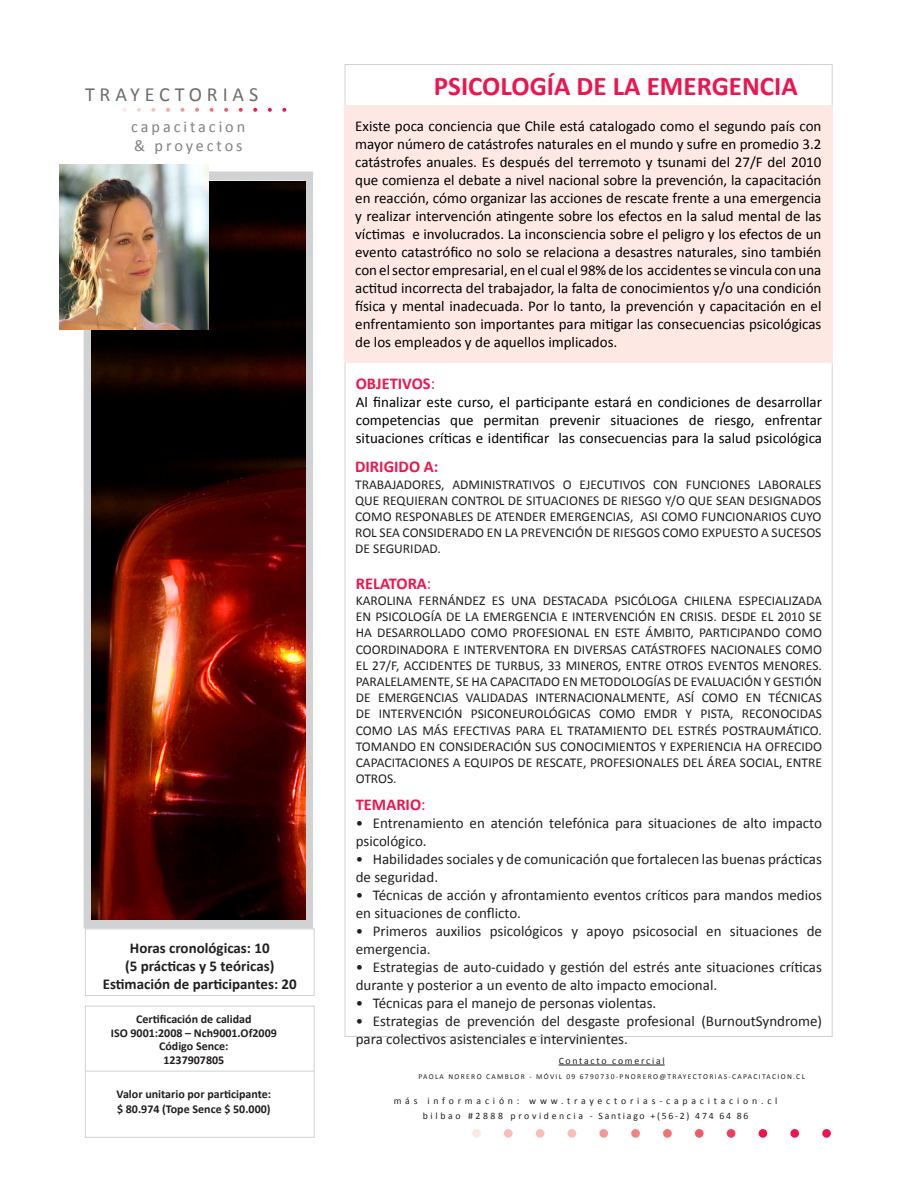
<style>
.page{position:relative;width:918px;height:1188px;background:#fff}
.page>*{position:absolute;margin:0;border:0;box-sizing:border-box;transform-origin:0 0}
.t1{font:700 27px "Calibri";color:#ed154e}
.t2{font:20.1px "Calibri";letter-spacing:.24em;color:#6c6d70}
.t3{font:700 16.5px "Calibri";color:#ed154e}
.t4{font:16.2px/19.5px "Calibri";letter-spacing:.18em;color:#808285}
.t5{font:15px/18px "Calibri";color:#000101;text-align:justify}
.t6{font:15px/18px "Calibri";color:#231f20}
.t7{font:15px/18px "Calibri";color:#000001;text-align:justify}
.t8{font:700 15px "Calibri";color:#231f20}
.t9{font:13.5px/16.2px "Calibri";color:#231f20;text-align:justify}
.t10{font:700 12px "Calibri";color:#231f20}
.t11{font:9.75px/14.9px "Calibri";letter-spacing:.38em;color:#231f20;text-align:center}
.t12{font:9.75px "Calibri";letter-spacing:.18em;color:#231f20}
.t13{font:7.5px "Calibri";letter-spacing:.18em;color:#231f20}
.s1{font-weight:400}
</style>
<div class="page">
<svg style="left:122px;top:108px;width:4px;height:4px"></svg>
<svg style="left:137px;top:108px;width:4px;height:4px"></svg>
<svg style="left:151px;top:108px;width:4px;height:4px"></svg>
<svg style="left:166px;top:108px;width:4px;height:4px"></svg>
<svg style="left:181px;top:108px;width:4px;height:4px"></svg>
<svg style="left:195px;top:108px;width:4px;height:4px"></svg>
<svg style="left:210px;top:108px;width:4px;height:4px"></svg>
<svg style="left:224px;top:108px;width:4px;height:4px"></svg>
<svg style="left:239px;top:108px;width:4px;height:4px"></svg>
<svg style="left:253px;top:108px;width:4px;height:4px"></svg>
<svg style="left:268px;top:108px;width:4px;height:4px"></svg>
<svg style="left:282px;top:108px;width:4px;height:4px"></svg>
<div style="left:472px;top:1129px;width:9px;height:9px;background:#fde8e4;border-radius:50%"></div>
<div style="left:504px;top:1129px;width:9px;height:9px;background:#fabeb8;border-radius:50%"></div>
<div style="left:536px;top:1129px;width:8px;height:9px;background:#fabeb8;border-radius:50%"></div>
<div style="left:568px;top:1129px;width:8px;height:9px;background:#fabeb8;border-radius:50%"></div>
<div style="left:599px;top:1129px;width:9px;height:9px;background:#f59794;border-radius:50%"></div>
<div style="left:631px;top:1129px;width:9px;height:9px;background:#f38484;border-radius:50%"></div>
<div style="left:663px;top:1129px;width:9px;height:9px;background:#f17075;border-radius:50%"></div>
<div style="left:695px;top:1129px;width:9px;height:9px;background:#f05967;border-radius:50%"></div>
<div style="left:727px;top:1129px;width:8px;height:9px;background:#ee3c5a;border-radius:50%"></div>
<div style="left:759px;top:1129px;width:8px;height:9px;background:#ed154e;border-radius:50%"></div>
<div style="left:790px;top:1129px;width:9px;height:9px;background:#ed154e;border-radius:50%"></div>
<div style="left:822px;top:1129px;width:9px;height:9px;background:#ed154e;border-radius:50%"></div>
<div style="left:85px;top:1006px;width:230px;height:132px;border:1px solid #d1d2d4"></div>
<hr style="left:85px;top:1071px;width:230px;height:1px;background:#d1d2d4">
<div style="left:85px;top:929px;width:230px;height:67px;border:1px solid #d1d2d4"></div>
<hr style="left:559px;top:1065px;width:106px;height:1px;background:#231f20">
<div style="left:84px;top:171px;width:229px;height:758px;border:9px solid #d1d2d4"></div>
<img style="left:91px;top:182px;width:214px;height:737px">
<div style="left:344px;top:105px;width:489px;height:257px;background:#fde8e4"></div>
<img style="left:59px;top:165px;width:149px;height:164px">
<h2 class="t2" style="left:85px;top:82px;width:175px">TRAYECTORIAS</h2>
<p class="t4" style="left:131px;top:116px;width:115px">capacitacion &amp; proyectos</p>
<h3 class="t8" style="left:130px;top:938px;width:141px">Horas cronológicas: 10</h3>
<h3 class="t8" style="left:125px;top:956px;width:151px">(5 prácticas y 5 teóricas)</h3>
<h3 class="t8" style="left:103px;top:974px;width:196px">Estimación de participantes: 20</h3>
<h3 class="t10" style="left:136px;top:1011px;width:117px">Certificación de calidad</h3>
<h3 class="t10" style="left:111px;top:1026px;width:168px">ISO 9001:2008 – Nch9001.Of2009</h3>
<h3 class="t10" style="left:159px;top:1038px;width:71px">Código Sence:</h3>
<h3 class="t10" style="left:163px;top:1053px;width:62px">1237907805</h3>
<h3 class="t10" style="left:117px;top:1087px;width:156px">Valor unitario por participante:</h3>
<h3 class="t10" style="left:117px;top:1101px;width:155px">$ 80.974 (Tope Sence $ 50.000)</h3>
<h1 class="t1" style="left:434px;top:70px;width:365px">PSICOLOGÍA DE LA EMERGENCIA</h1>
<p class="t5" style="left:355px;top:116px;width:468px">Existe poca conciencia que Chile está catalogado como el segundo país con mayor número de catástrofes naturales en el mundo y sufre en promedio 3.2 catástrofes anuales. Es después del terremoto y tsunami del 27/F del 2010 que comienza el debate a nivel nacional sobre la prevención, la capacitación en reacción, cómo organizar las acciones de rescate frente a una emergencia y realizar intervención atingente sobre los efectos en la salud mental de las víctimas e involucrados. La inconsciencia sobre el peligro y los efectos de un evento catastrófico no solo se relaciona a desastres naturales, sino también con el sector empresarial, en el cual el 98% de los accidentes se vincula con una actitud incorrecta del trabajador, la falta de conocimientos y/o una condición física y mental inadecuada. Por lo tanto, la prevención y capacitación en el enfrentamiento son importantes para mitigar las consecuencias psicológicas de los empleados y de aquellos implicados.</p>
<p class="t3" style="left:356px;top:373px;width:81px">OBJETIVOS<span class="s1">:</span></p>
<p class="t7" style="left:356px;top:392px;width:468px">Al finalizar este curso, el participante estará en condiciones de desarrollar competencias que permitan prevenir situaciones de riesgo, enfrentar situaciones críticas e identificar las consecuencias para la salud psicológica</p>
<p class="t3" style="left:355px;top:457px;width:85px">DIRIGIDO A:</p>
<p class="t9" style="left:355px;top:475px;width:468px">TRABAJADORES, ADMINISTRATIVOS O EJECUTIVOS CON FUNCIONES LABORALES QUE REQUIERAN CONTROL DE SITUACIONES DE RIESGO Y/O QUE SEAN DESIGNADOS COMO RESPONABLES DE ATENDER EMERGENCIAS, ASI COMO FUNCIONARIOS CUYO ROL SEA CONSIDERADO EN LA PREVENCIÓN DE RIESGOS COMO EXPUESTO A SUCESOS DE SEGURIDAD.</p>
<p class="t3" style="left:356px;top:573px;width:77px">RELATORA<span class="s1">:</span></p>
<p class="t9" style="left:356px;top:592px;width:468px">KAROLINA FERNÁNDEZ ES UNA DESTACADA PSICÓLOGA CHILENA ESPECIALIZADA EN PSICOLOGÍA DE LA EMERGENCIA E INTERVENCIÓN EN CRISIS. DESDE EL 2010 SE HA DESARROLLADO COMO PROFESIONAL EN ESTE ÁMBITO, PARTICIPANDO COMO COORDINADORA E INTERVENTORA EN DIVERSAS CATÁSTROFES NACIONALES COMO EL 27/F, ACCIDENTES DE TURBUS, 33 MINEROS, ENTRE OTROS EVENTOS MENORES.<br>PARALELAMENTE, SE HA CAPACITADO EN METODOLOGÍAS DE EVALUACIÓN Y GESTIÓN DE EMERGENCIAS VALIDADAS INTERNACIONALMENTE, ASÍ COMO EN TÉCNICAS DE INTERVENCIÓN PSICONEUROLÓGICAS COMO EMDR Y PISTA, RECONOCIDAS COMO LAS MÁS EFECTIVAS PARA EL TRATAMIENTO DEL ESTRÉS POSTRAUMÁTICO.<br>TOMANDO EN CONSIDERACIÓN SUS CONOCIMIENTOS Y EXPERIENCIA HA OFRECIDO CAPACITACIONES A EQUIPOS DE RESCATE, PROFESIONALES DEL ÁREA SOCIAL, ENTRE OTROS.</p>
<p class="t3" style="left:356px;top:795px;width:71px">TEMARIO<span class="s1">:</span></p>
<p class="t6" style="left:356px;top:814px;width:468px">• Entrenamiento en atención telefónica para situaciones de alto impacto psicológico.</p>
<p class="t6" style="left:356px;top:850px;width:468px">• Habilidades sociales y de comunicación que fortalecen las buenas prácticas de seguridad.</p>
<p class="t6" style="left:356px;top:886px;width:468px">• Técnicas de acción y afrontamiento eventos críticos para mandos medios en situaciones de conflicto.</p>
<p class="t6" style="left:356px;top:922px;width:468px">• Primeros auxilios psicológicos y apoyo psicosocial en situaciones de emergencia.</p>
<p class="t6" style="left:356px;top:958px;width:468px">• Estrategias de auto-cuidado y gestión del estrés ante situaciones críticas durante y posterior a un evento de alto impacto emocional.</p>
<p class="t6" style="left:356px;top:994px;width:302px">• Técnicas para el manejo de personas violentas.</p>
<p class="t6" style="left:356px;top:1012px;width:468px">• Estrategias de prevención del desgaste profesional (BurnoutSyndrome) para colectivos asistenciales e intervinientes.</p>
<p class="t12" style="left:559px;top:1055px;width:107px">Contacto comercial</p>
<p class="t13" style="left:419px;top:1072px;width:388px">PAOLA NORERO CAMBLOR - MÓVIL 09 6790730-PNORERO@TRAYECTORIAS-CAPACITACION.CL</p>
<p class="t11" style="left:394px;top:1093px;width:385px">más información: www.trayectorias-capacitacion.cl bilbao #2888 providencia - Santiago +(56-2) 474 64 86</p>
</div>
